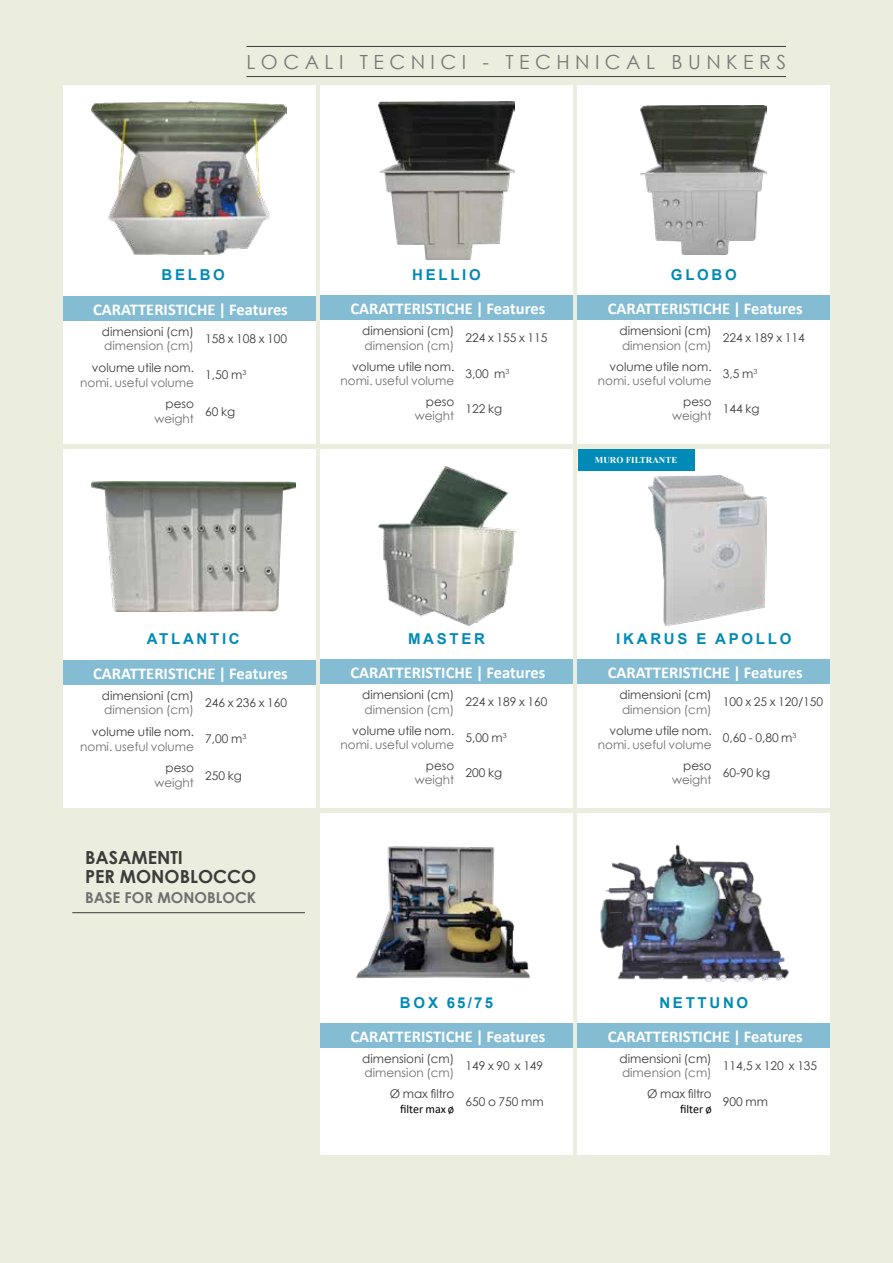
<style>
.page{position:relative;width:893px;height:1263px;background:#ebedde}
.page>*{position:absolute;margin:0;border:0;box-sizing:border-box;transform-origin:0 0}
.t1{font:19.5px "Century Gothic";letter-spacing:.28em;color:#797979}
.t2{font:700 18px/19.5px "Century Gothic";color:#3c3c3b}
.t3{font:700 16.5px "Calibri";color:#fff}
.t4{font:700 15px "Arial";letter-spacing:.18em;color:#008ab7}
.t5{font:700 15px "Century Gothic";color:#706f6f}
.t6{font:12px "Century Gothic";color:#3c3c3b}
.t7{font:12px "Century Gothic";color:#706f6f}
.t8{font:12px "Calibri";color:#000}
.t9{font:700 9px "Times New Roman";color:#fff}
</style>
<div class="page">
<hr style="left:246px;top:76px;width:540px;height:1px;background:#3c3c3b">
<hr style="left:246px;top:46px;width:540px;height:1px;background:#3c3c3b">
<div style="left:63px;top:85px;width:252px;height:359px;background:#fff"></div>
<div style="left:63px;top:449px;width:252px;height:359px;background:#fff"></div>
<div style="left:63px;top:296px;width:252px;height:25px;background:#84bcd3"></div>
<div style="left:63px;top:660px;width:252px;height:25px;background:#84bcd3"></div>
<div style="left:320px;top:85px;width:253px;height:359px;background:#fff"></div>
<div style="left:320px;top:449px;width:253px;height:359px;background:#fff"></div>
<div style="left:320px;top:813px;width:253px;height:341px;background:#fff"></div>
<div style="left:320px;top:296px;width:253px;height:24px;background:#84bcd3"></div>
<div style="left:320px;top:660px;width:253px;height:24px;background:#84bcd3"></div>
<div style="left:320px;top:1024px;width:253px;height:24px;background:#84bcd3"></div>
<div style="left:578px;top:85px;width:252px;height:359px;background:#fff"></div>
<div style="left:578px;top:449px;width:252px;height:359px;background:#fff"></div>
<div style="left:578px;top:813px;width:252px;height:341px;background:#fff"></div>
<div style="left:578px;top:296px;width:252px;height:24px;background:#84bcd3"></div>
<div style="left:578px;top:660px;width:252px;height:24px;background:#84bcd3"></div>
<div style="left:578px;top:1024px;width:252px;height:24px;background:#84bcd3"></div>
<img style="left:92px;top:101px;width:195px;height:154px">
<img style="left:378px;top:101px;width:137px;height:159px">
<img style="left:641px;top:105px;width:126px;height:150px">
<img style="left:92px;top:481px;width:204px;height:130px">
<img style="left:378px;top:466px;width:139px;height:160px">
<img style="left:648px;top:475px;width:119px;height:150px">
<img style="left:356px;top:846px;width:175px;height:133px">
<img style="left:600px;top:844px;width:189px;height:138px">
<div style="left:578px;top:449px;width:117px;height:21px;background:#008ab7"></div>
<hr style="left:72px;top:912px;width:233px;height:1px;background:#3c3c3b">
<h1 class="t1" style="left:246px;top:48px;width:541px">LOCALI TECNICI - TECHNICAL BUNKERS</h1>
<p class="t4" style="left:162px;top:264px;width:65px">BELBO</p>
<p class="t4" style="left:412px;top:264px;width:70px">HELLIO</p>
<p class="t4" style="left:671px;top:264px;width:67px">GLOBO</p>
<h3 class="t3" style="left:93px;top:298px;width:196px">CARATTERISTICHE | Features</h3>
<p class="t6" style="left:102px;top:323px;width:94px">dimensioni (cm)</p>
<p class="t7" style="left:104px;top:338px;width:91px">dimension (cm)</p>
<p class="t6" style="left:205px;top:330px;width:83px">158 x 108 x 100</p>
<h3 class="t3" style="left:350px;top:297px;width:196px">CARATTERISTICHE | Features</h3>
<p class="t6" style="left:362px;top:322px;width:94px">dimensioni (cm)</p>
<p class="t7" style="left:365px;top:337px;width:91px">dimension (cm)</p>
<p class="t6" style="left:466px;top:330px;width:83px">224 x 155 x 115</p>
<h3 class="t3" style="left:608px;top:297px;width:196px">CARATTERISTICHE | Features</h3>
<p class="t6" style="left:620px;top:322px;width:94px">dimensioni (cm)</p>
<p class="t7" style="left:622px;top:337px;width:91px">dimension (cm)</p>
<p class="t6" style="left:723px;top:330px;width:83px">224 x 189 x 114</p>
<p class="t6" style="left:92px;top:359px;width:104px">volume utile nom.</p>
<p class="t7" style="left:80px;top:374px;width:115px">nomi. useful volume</p>
<p class="t6" style="left:205px;top:367px;width:43px">1,50 m<sup>3</sup></p>
<p class="t6" style="left:352px;top:358px;width:104px">volume utile nom.</p>
<p class="t7" style="left:340px;top:372px;width:115px">nomi. useful volume</p>
<p class="t6" style="left:466px;top:365px;width:45px">3,00 m<sup>3</sup></p>
<p class="t6" style="left:609px;top:358px;width:104px">volume utile nom.</p>
<p class="t7" style="left:598px;top:372px;width:115px">nomi. useful volume</p>
<p class="t6" style="left:723px;top:365px;width:36px">3,5 m<sup>3</sup></p>
<p class="t6" style="left:166px;top:396px;width:30px">peso</p>
<p class="t7" style="left:154px;top:410px;width:41px">weight</p>
<p class="t6" style="left:205px;top:403px;width:31px">60 kg</p>
<p class="t6" style="left:426px;top:393px;width:30px">peso</p>
<p class="t7" style="left:415px;top:408px;width:41px">weight</p>
<p class="t6" style="left:466px;top:400px;width:38px">122 kg</p>
<p class="t6" style="left:683px;top:393px;width:30px">peso</p>
<p class="t7" style="left:672px;top:408px;width:41px">weight</p>
<p class="t6" style="left:723px;top:400px;width:38px">144 kg</p>
<p class="t9" style="left:595px;top:453px;width:84px">MURO FILTRANTE</p>
<p class="t4" style="left:147px;top:628px;width:95px">ATLANTIC</p>
<p class="t4" style="left:408px;top:628px;width:78px">MASTER</p>
<p class="t4" style="left:616px;top:628px;width:177px">IKARUS E APOLLO</p>
<h3 class="t3" style="left:93px;top:662px;width:196px">CARATTERISTICHE | Features</h3>
<p class="t6" style="left:102px;top:687px;width:94px">dimensioni (cm)</p>
<p class="t7" style="left:104px;top:701px;width:91px">dimension (cm)</p>
<p class="t6" style="left:205px;top:694px;width:83px">246 x 236 x 160</p>
<h3 class="t3" style="left:350px;top:661px;width:196px">CARATTERISTICHE | Features</h3>
<p class="t6" style="left:362px;top:686px;width:94px">dimensioni (cm)</p>
<p class="t7" style="left:365px;top:701px;width:91px">dimension (cm)</p>
<p class="t6" style="left:466px;top:693px;width:83px">224 x 189 x 160</p>
<h3 class="t3" style="left:608px;top:661px;width:196px">CARATTERISTICHE | Features</h3>
<p class="t6" style="left:620px;top:686px;width:94px">dimensioni (cm)</p>
<p class="t7" style="left:622px;top:701px;width:91px">dimension (cm)</p>
<p class="t6" style="left:723px;top:693px;width:102px">100 x 25 x 120/150</p>
<p class="t6" style="left:92px;top:723px;width:104px">volume utile nom.</p>
<p class="t7" style="left:80px;top:738px;width:115px">nomi. useful volume</p>
<p class="t6" style="left:205px;top:731px;width:43px">7,00 m<sup>3</sup></p>
<p class="t6" style="left:352px;top:722px;width:104px">volume utile nom.</p>
<p class="t7" style="left:340px;top:736px;width:115px">nomi. useful volume</p>
<p class="t6" style="left:466px;top:729px;width:43px">5,00 m<sup>3</sup></p>
<p class="t6" style="left:609px;top:722px;width:104px">volume utile nom.</p>
<p class="t7" style="left:598px;top:736px;width:115px">nomi. useful volume</p>
<p class="t6" style="left:723px;top:729px;width:75px">0,60 - 0,80 m<sup>3</sup></p>
<p class="t6" style="left:166px;top:760px;width:30px">peso</p>
<p class="t7" style="left:154px;top:774px;width:41px">weight</p>
<p class="t6" style="left:205px;top:767px;width:38px">250 kg</p>
<p class="t6" style="left:426px;top:757px;width:30px">peso</p>
<p class="t7" style="left:415px;top:771px;width:41px">weight</p>
<p class="t6" style="left:466px;top:764px;width:38px">200 kg</p>
<p class="t6" style="left:683px;top:757px;width:30px">peso</p>
<p class="t7" style="left:672px;top:771px;width:41px">weight</p>
<p class="t6" style="left:723px;top:764px;width:49px">60-90 kg</p>
<h2 class="t2" style="left:85px;top:846px;width:173px">BASAMENTI<br>PER MONOBLOCCO</h2>
<p class="t5" style="left:85px;top:886px;width:172px">BASE FOR MONOBLOCK</p>
<p class="t4" style="left:400px;top:992px;width:95px">BOX 65/75</p>
<p class="t4" style="left:659px;top:992px;width:90px">NETTUNO</p>
<h3 class="t3" style="left:350px;top:1025px;width:196px">CARATTERISTICHE | Features</h3>
<p class="t6" style="left:362px;top:1050px;width:94px">dimensioni (cm)</p>
<p class="t7" style="left:365px;top:1065px;width:91px">dimension (cm)</p>
<p class="t6" style="left:466px;top:1057px;width:79px">149 x 90 x 149</p>
<h3 class="t3" style="left:608px;top:1025px;width:196px">CARATTERISTICHE | Features</h3>
<p class="t6" style="left:620px;top:1050px;width:94px">dimensioni (cm)</p>
<p class="t7" style="left:622px;top:1065px;width:91px">dimension (cm)</p>
<p class="t6" style="left:723px;top:1057px;width:96px">114,5 x 120 x 135</p>
<p class="t6" style="left:390px;top:1086px;width:66px">Ø max filtro</p>
<p class="t8" style="left:400px;top:1100px;width:56px">filter max ø</p>
<p class="t6" style="left:466px;top:1093px;width:80px">650 o 750 mm</p>
<p class="t6" style="left:647px;top:1086px;width:66px">Ø max filtro</p>
<p class="t8" style="left:680px;top:1100px;width:33px">filter ø</p>
<p class="t6" style="left:723px;top:1093px;width:47px">900 mm</p>
</div>
